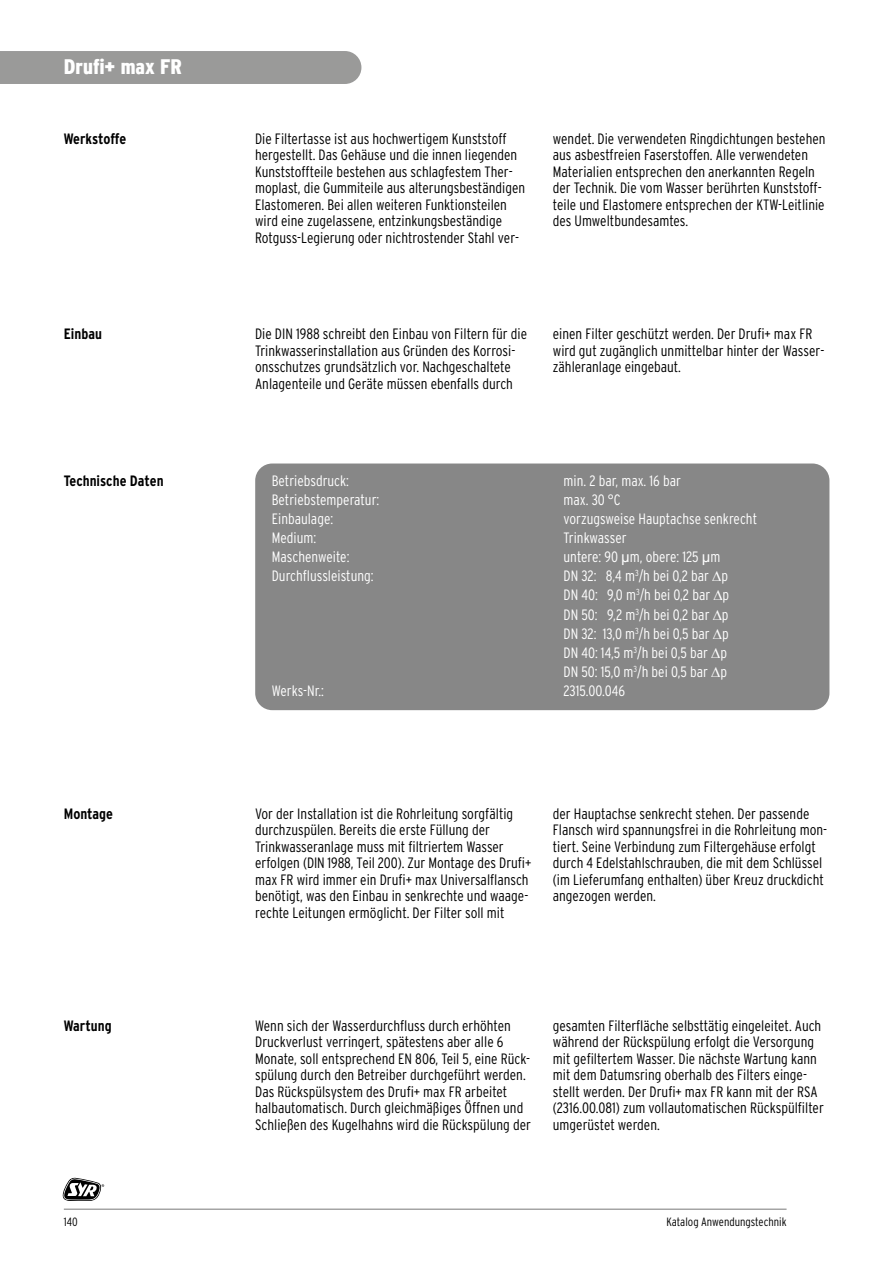
<style>
.page{position:relative;width:893px;height:1263px;background:#fff}
.page>*{position:absolute;margin:0;border:0;box-sizing:border-box;transform-origin:0 0}
.t1{font:900 condensed 21px "Interstate";color:#fff}
.t2{font:300 condensed 15px/16.5px "Interstate";color:#000}
.t3{font:300 condensed 15px/19.2px "Interstate";color:#fff}
.t4{font:700 condensed 15px "Interstate";color:#000}
.t5{font:300 condensed 12px "Interstate";color:#000}
.s1{font-family:"Arial Narrow";font-weight:400;font-stretch:normal}
</style>
<div class="page">
<div style="left:255px;top:463px;width:574px;height:247px;background:#878787;border-radius:17px"></div>
<svg style="left:63px;top:1178px;width:41px;height:23px"></svg>
<hr style="left:64px;top:1209px;width:723px;height:1px;background:#000">
<div style="left:0;top:51px;width:361px;height:33px;background:#9a9a99"></div>
<h1 class="t1" style="left:64px;top:55px;width:120px">Drufi+ max FR</h1>
<p class="t4" style="left:64px;top:129px;width:64px">Werkstoffe</p>
<p class="t2" style="left:255px;top:130px;width:272px">Die Filtertasse ist aus hochwertigem Kunststoff hergestellt. Das Gehäuse und die innen liegenden Kunststoffteile bestehen aus schlagfestem Ther&shy;moplast, die Gummiteile aus alterungsbeständigen Elastomeren. Bei allen weiteren Funktionsteilen wird eine zugelassene, entzinkungsbeständige Rotguss-Legierung oder nichtrostender Stahl ver-</p>
<p class="t2" style="left:553px;top:130px;width:274px">wendet. Die verwendeten Ringdichtungen bestehen aus asbestfreien Faserstoffen. Alle verwendeten Materialien entsprechen den anerkannten Regeln der Technik. Die vom Wasser berührten Kunststoff&shy;teile und Elastomere entsprechen der KTW-Leitlinie des Umweltbundesamtes.</p>
<p class="t4" style="left:64px;top:325px;width:40px">Einbau</p>
<p class="t2" style="left:255px;top:326px;width:274px">Die DIN 1988 schreibt den Einbau von Filtern für die Trinkwasserinstallation aus Gründen des Korrosi&shy;onsschutzes grundsätzlich vor. Nachgeschaltete Anlagenteile und Geräte müssen ebenfalls durch</p>
<p class="t2" style="left:553px;top:326px;width:273px">einen Filter geschützt werden. Der Drufi+ max FR wird gut zugänglich unmittelbar hinter der Wasser&shy;zähleranlage eingebaut.</p>
<p class="t4" style="left:64px;top:471px;width:101px">Technische Daten</p>
<p class="t3" style="left:272px;top:470px;width:79px">Betriebsdruck:</p>
<p class="t3" style="left:564px;top:470px;width:119px">min. 2 bar, max. 16 bar</p>
<p class="t3" style="left:272px;top:490px;width:109px">Betriebstemperatur:</p>
<p class="t3" style="left:564px;top:490px;width:59px">max. 30 °C</p>
<p class="t3" style="left:272px;top:509px;width:63px">Einbaulage:</p>
<p class="t3" style="left:564px;top:509px;width:195px">vorzugsweise Hauptachse senkrecht</p>
<p class="t3" style="left:272px;top:528px;width:46px">Medium:</p>
<p class="t3" style="left:564px;top:528px;width:65px">Trinkwasser</p>
<p class="t3" style="left:272px;top:547px;width:79px">Maschenweite:</p>
<p class="t3" style="left:564px;top:547px;width:158px">untere: 90 <span class="s1">µ</span>m, obere: 125 <span class="s1">µ</span>m</p>
<p class="t3" style="left:272px;top:566px;width:103px">Durchflussleistung:</p>
<p class="t3" style="left:564px;top:566px;width:167px">DN 32: 8,4 m<sup>3</sup>/h bei 0,2 bar ∆p<br>DN 40: 9,0 m<sup>3</sup>/h bei 0,2 bar ∆p<br>DN 50: 9,2 m<sup>3</sup>/h bei 0,2 bar ∆p<br>DN 32: 13,0 m<sup>3</sup>/h bei 0,5 bar ∆p<br>DN 40: 14,5 m<sup>3</sup>/h bei 0,5 bar ∆p<br>DN 50: 15,0 m<sup>3</sup>/h bei 0,5 bar ∆p</p>
<p class="t3" style="left:272px;top:681px;width:54px">Werks-Nr.:</p>
<p class="t3" style="left:564px;top:681px;width:63px">2315.00.046</p>
<p class="t4" style="left:64px;top:804px;width:51px">Montage</p>
<p class="t2" style="left:255px;top:805px;width:278px">Vor der Installation ist die Rohrleitung sorgfältig durchzuspülen. Bereits die erste Füllung der Trinkwasseranlage muss mit filtriertem Wasser erfolgen (DIN 1988, Teil 200). Zur Montage des Drufi+ max FR wird immer ein Drufi+ max Universalflansch benötigt, was den Einbau in senkrechte und waage&shy;rechte Leitungen ermöglicht. Der Filter soll mit</p>
<p class="t2" style="left:553px;top:805px;width:276px">der Hauptachse senkrecht stehen. Der passende Flansch wird spannungsfrei in die Rohrleitung mon&shy;tiert. Seine Verbindung zum Filtergehäuse erfolgt durch 4 Edelstahlschrauben, die mit dem Schlüssel (im Lieferumfang enthalten) über Kreuz druckdicht angezogen werden.</p>
<p class="t4" style="left:64px;top:1016px;width:49px">Wartung</p>
<p class="t2" style="left:553px;top:1017px;width:272px">gesamten Filterfläche selbsttätig eingeleitet. Auch während der Rückspülung erfolgt die Versorgung mit gefiltertem Wasser. Die nächste Wartung kann mit dem Datumsring oberhalb des Filters einge&shy;stellt werden. Der Drufi+ max FR kann mit der RSA (2316.00.081) zum vollautomatischen Rückspülfilter umgerüstet werden.</p>
<p class="t2" style="left:255px;top:1017px;width:277px">Wenn sich der Wasserdurchfluss durch erhöhten Druckverlust verringert, spätestens aber alle 6<br>Monate, soll entsprechend EN 806, Teil 5, eine Rück&shy;spülung durch den Betreiber durchgeführt werden.<br>Das Rückspülsystem des Drufi+ max FR arbeitet halbautomatisch. Durch gleichmäßiges Öffnen und Schließen des Kugelhahns wird die Rückspülung der</p>
<p class="t5" style="left:64px;top:1215px;width:15px">140</p>
<p class="t5" style="left:666px;top:1215px;width:122px">Katalog Anwendungstechnik</p>
</div>
